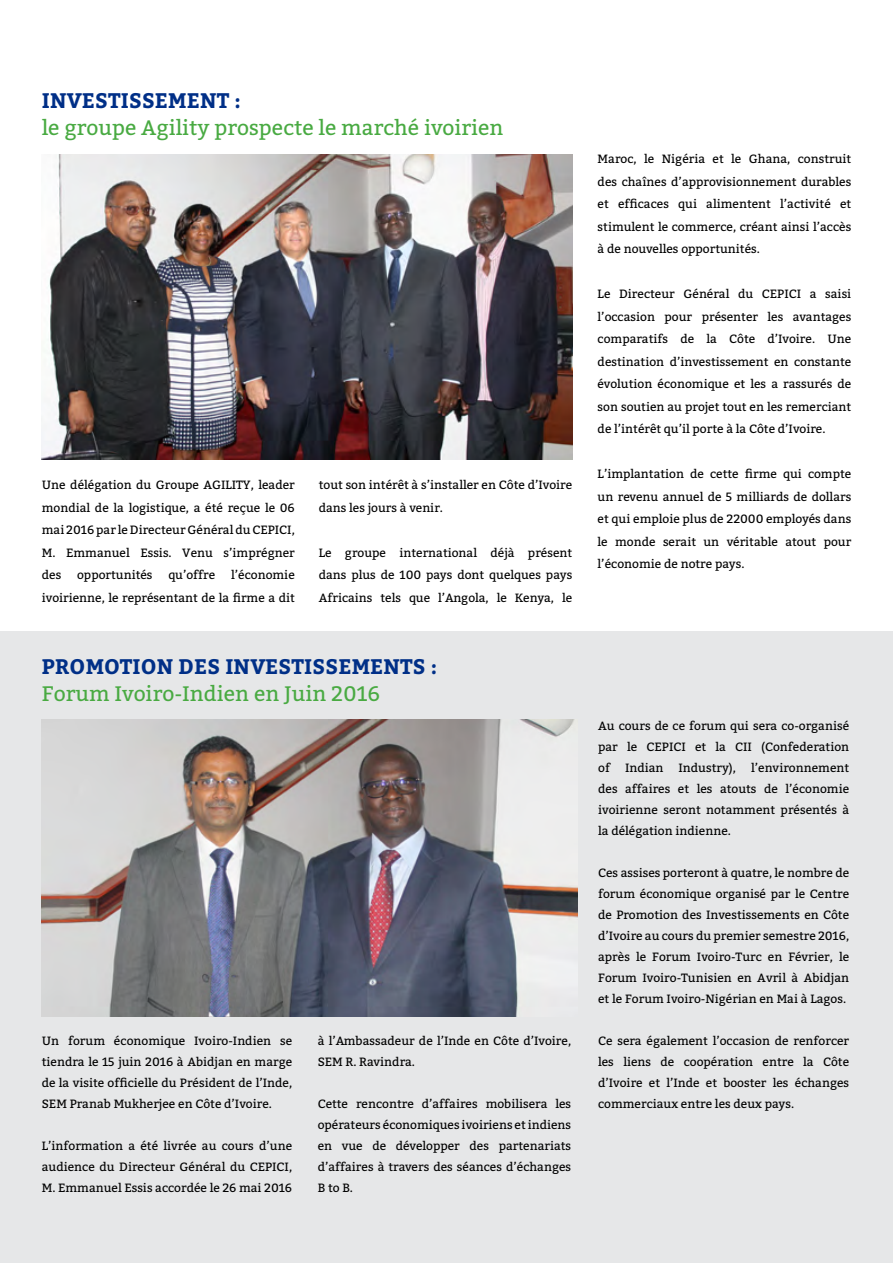
<style>
.page{position:relative;width:893px;height:1263px;background:#fff}
.page>*{position:absolute;margin:0;border:0;box-sizing:border-box;transform-origin:0 0}
.t1{font:21px "Bitter";color:#49aa42}
.t2{font:700 21px "Bitter";letter-spacing:.01em;color:#002f87}
.t3{font:12px/21px "Bitter";color:#000;text-align:justify}
</style>
<div class="page">
<div style="left:0;top:631px;width:893px;height:632px;background:#e6e7e8"></div>
<img style="left:42px;top:154px;width:531px;height:305px">
<img style="left:42px;top:720px;width:535px;height:297px">
<p class="t2" style="left:42px;top:84px;width:200px">INVESTISSEMENT :</p>
<p class="t1" style="left:42px;top:112px;width:463px">le groupe Agility prospecte le marché ivoirien</p>
<p class="t3" style="left:42px;top:473px;width:254px;line-height:22.5px">Une délégation du Groupe AGILITY, leader mondial de la logistique, a été reçue le 06 mai 2016 par le Directeur Général du CEPICI, M. Emmanuel Essis. Venu s’imprégner des</p>
<p class="t3" style="left:42px;top:563px;width:254px;line-height:22.5px;text-align:right">l’économie<br>ivoirienne, le représentant de la firme a dit</p>
<p class="t3" style="left:77px;top:564px;width:77px">opportunités</p>
<p class="t3" style="left:168px;top:564px;width:48px">qu’offre</p>
<p class="t3" style="left:319px;top:473px;width:255px;line-height:22.5px">tout son intérêt à s’installer en Côte d’Ivoire dans les jours à venir.</p>
<p class="t3" style="left:319px;top:541px;width:255px;line-height:22.5px">Le groupe international déjà présent dans plus de 100 pays dont quelques pays Africains tels que l’Angola, le Kenya, le</p>
<p class="t2" style="left:42px;top:650px;width:397px">PROMOTION DES INVESTISSEMENTS :</p>
<p class="t1" style="left:42px;top:678px;width:340px">Forum Ivoiro-Indien en Juin 2016</p>
<p class="t3" style="left:42px;top:1030px;width:252px">Un forum économique Ivoiro-Indien se tiendra le 15 juin 2016 à Abidjan en marge de la visite officielle du Président de l’Inde, SEM Pranab Mukherjee en Côte d’Ivoire.</p>
<p class="t3" style="left:42px;top:1135px;width:252px">L’information a été livrée au cours d’une audience du Directeur Général du CEPICI, M. Emmanuel Essis accordée le 26 mai 2016</p>
<p class="t3" style="left:318px;top:1030px;width:255px">à l’Ambassadeur de l’Inde en Côte d’Ivoire,<br>SEM R. Ravindra.</p>
<p class="t3" style="left:318px;top:1093px;width:255px">Cette rencontre d’affaires mobilisera les opérateurs économiques ivoiriens et indiens en vue de développer des partenariats d’affaires à travers des séances d’échanges B to B.</p>
<p class="t3" style="left:598px;top:148px;width:255px;line-height:22.5px">Maroc, le Nigéria et le Ghana, construit des chaînes d’approvisionnement durables et efficaces qui alimentent l’activité et stimulent le commerce, créant ainsi l’accès à de nouvelles opportunités.</p>
<p class="t3" style="left:598px;top:283px;width:255px;line-height:22.5px">Le Directeur Général du CEPICI a saisi l’occasion pour présenter les avantages comparatifs de la Côte d’Ivoire. Une destination d’investissement en constante évolution économique et les a rassurés de son soutien au projet tout en les remerciant de l’intérêt qu’il porte à la Côte d’Ivoire.</p>
<p class="t3" style="left:598px;top:463px;width:255px;line-height:22.5px">L’implantation de cette firme qui compte un revenu annuel de 5 milliards de dollars et qui emploie plus de 22000 employés dans le monde serait un véritable atout pour l’économie de notre pays.</p>
<p class="t3" style="left:598px;top:715px;width:253px">Au cours de ce forum qui sera co-organisé par le CEPICI et la CII (Confederation of</p>
<p class="t3" style="left:598px;top:757px;width:253px;text-indent:153px">l’environnement des affaires et les atouts de l’économie ivoirienne seront notamment présentés à la délégation indienne.</p>
<p class="t3" style="left:598px;top:862px;width:253px">Ces assises porteront à quatre, le nombre de forum économique organisé par le Centre de Promotion des Investissements en Côte d’Ivoire au cours du premier semestre 2016, après le Forum Ivoiro-Turc en Février, le Forum Ivoiro-Tunisien en Avril à Abidjan et le Forum Ivoiro-Nigérian en Mai à Lagos.</p>
<p class="t3" style="left:598px;top:1030px;width:253px">Ce sera également l’occasion de renforcer les liens de coopération entre la Côte d’Ivoire et l’Inde et booster les échanges commerciaux entre les deux pays.</p>
<p class="t3" style="left:625px;top:757px;width:40px">Indian</p>
<p class="t3" style="left:678px;top:757px;width:59px">Industry),</p>
</div>
